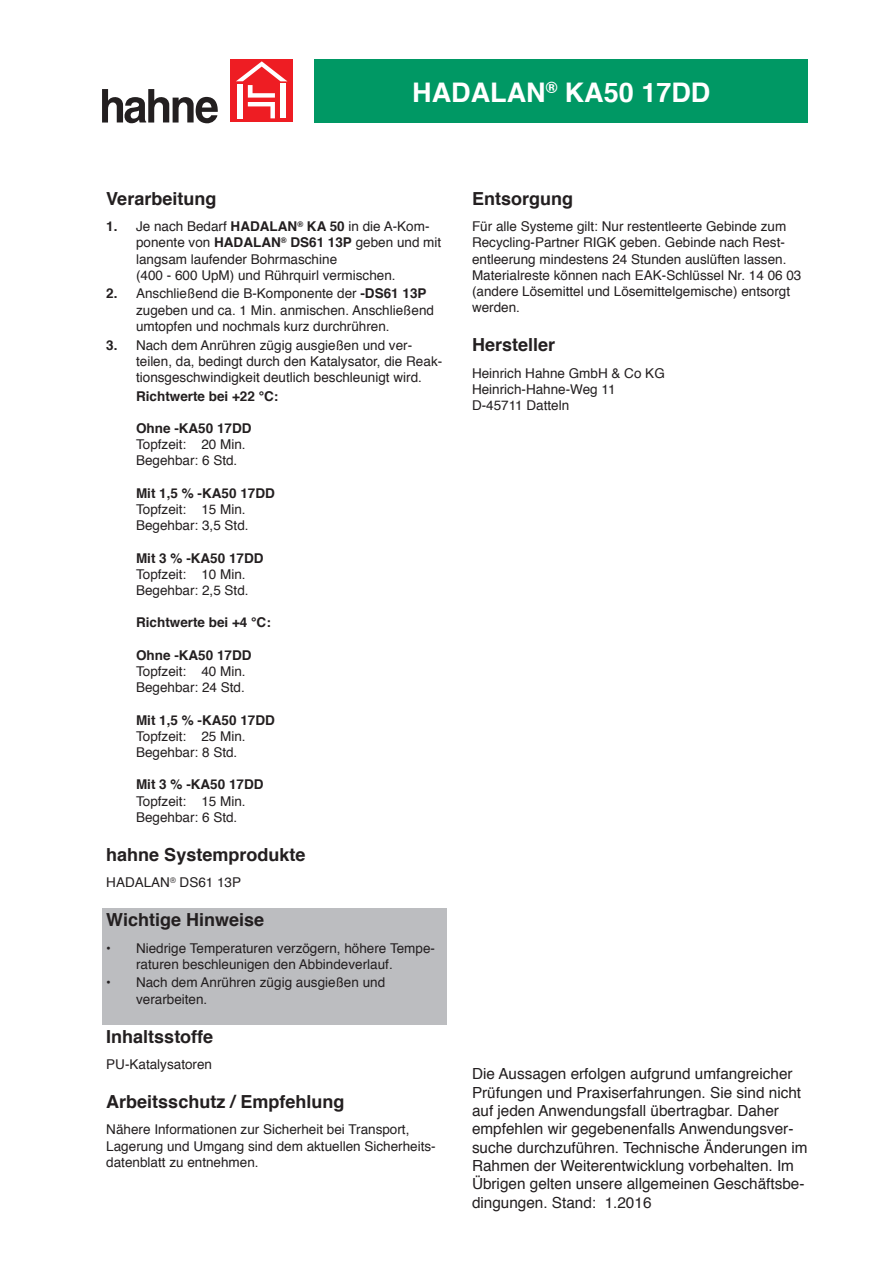
<style>
.page{position:relative;width:893px;height:1263px;background:#fff}
.page>*{position:absolute;margin:0;border:0;box-sizing:border-box;transform-origin:0 0}
.t1{font:700 27px "Helvetica";color:#fff}
.t2{font:700 18px "Helvetica";color:#231f20}
.t3{font:15.3px/18.3px "Helvetica";color:#231f20}
.t4{font:13.5px/16.2px "Helvetica";color:#231f20}
.t5{font:700 13.5px "Helvetica";color:#231f20}
.s1{font-weight:700}
</style>
<div class="page">
<div style="left:230px;top:60px;width:63px;height:62px;background:#ee1d23"></div>
<svg style="left:236px;top:61px;width:51px;height:57px"></svg>
<div style="left:238px;top:84px;width:5px;height:34px;background:#fff"></div>
<div style="left:280px;top:84px;width:5px;height:34px;background:#fff"></div>
<svg style="left:102px;top:89px;width:116px;height:34px"></svg>
<div style="left:315px;top:60px;width:493px;height:63px;background:#009864"></div>
<div style="left:102px;top:908px;width:344px;height:30px;background:#bcbdc0"></div>
<div style="left:102px;top:938px;width:30px;height:35px;background:#bcbdc0"></div>
<div style="left:132px;top:938px;width:314px;height:35px;background:#bcbdc0"></div>
<div style="left:102px;top:973px;width:30px;height:35px;background:#bcbdc0"></div>
<div style="left:132px;top:973px;width:314px;height:35px;background:#bcbdc0"></div>
<div style="left:102px;top:1008px;width:344px;height:17px;background:#bcbdc0"></div>
<p class="t1" style="left:412px;top:70px;width:300px">HADALAN<sup>®</sup> KA50 17DD</p>
<p class="t2" style="left:106px;top:184px;width:112px">Verarbeitung</p>
<p class="t5" style="left:106px;top:216px;width:13px">1.</p>
<p class="t4" style="left:136px;top:219px;width:307px">Je nach Bedarf <span class="s1">HADALAN</span><sup>®</sup> <span class="s1">KA 50</span> in die A-Kom&shy;ponente von <span class="s1">HADALAN</span><sup>®</sup> <span class="s1">DS61 13P</span> geben und mit langsam laufender Bohrmaschine</p>
<p class="t4" style="left:136px;top:267px;width:261px">(400 - 600 UpM) und Rührquirl vermischen.</p>
<p class="t5" style="left:106px;top:283px;width:13px">2.</p>
<p class="t4" style="left:136px;top:286px;width:299px">Anschließend die B-Komponente der <span class="s1">-DS61 13P </span>zugeben und ca. 1 Min. anmischen. Anschließend umtopfen und nochmals kurz durchrühren.</p>
<p class="t5" style="left:106px;top:334px;width:13px">3.</p>
<p class="t4" style="left:136px;top:337px;width:308px">Nach dem Anrühren zügig ausgießen und ver&shy;teilen, da, bedingt durch den Katalysator, die Reak&shy;tionsgeschwindigkeit deutlich beschleunigt wird.</p>
<p class="t5" style="left:136px;top:385px;width:144px">Richtwerte bei +22 °C:</p>
<p class="t5" style="left:136px;top:417px;width:117px">Ohne -KA50 17DD</p>
<p class="t4" style="left:136px;top:437px;width:111px">Topfzeit: 20 Min.</p>
<p class="t4" style="left:136px;top:453px;width:103px">Begehbar: 6 Std.</p>
<p class="t5" style="left:136px;top:482px;width:140px">Mit 1,5 % -KA50 17DD</p>
<p class="t4" style="left:136px;top:501px;width:111px">Topfzeit: 15 Min.</p>
<p class="t4" style="left:136px;top:518px;width:114px">Begehbar: 3,5 Std.</p>
<p class="t5" style="left:136px;top:547px;width:129px">Mit 3 % -KA50 17DD</p>
<p class="t4" style="left:136px;top:566px;width:111px">Topfzeit: 10 Min.</p>
<p class="t4" style="left:136px;top:582px;width:114px">Begehbar: 2,5 Std.</p>
<p class="t5" style="left:136px;top:612px;width:136px">Richtwerte bei +4 °C:</p>
<p class="t5" style="left:136px;top:644px;width:117px">Ohne -KA50 17DD</p>
<p class="t4" style="left:136px;top:663px;width:111px">Topfzeit: 40 Min.</p>
<p class="t4" style="left:136px;top:680px;width:110px">Begehbar: 24 Std.</p>
<p class="t5" style="left:136px;top:709px;width:140px">Mit 1,5 % -KA50 17DD</p>
<p class="t4" style="left:136px;top:728px;width:111px">Topfzeit: 25 Min.</p>
<p class="t4" style="left:136px;top:744px;width:103px">Begehbar: 8 Std.</p>
<p class="t5" style="left:136px;top:774px;width:129px">Mit 3 % -KA50 17DD</p>
<p class="t4" style="left:136px;top:793px;width:111px">Topfzeit: 15 Min.</p>
<p class="t4" style="left:136px;top:809px;width:103px">Begehbar: 6 Std.</p>
<p class="t2" style="left:106px;top:840px;width:201px">hahne Systemprodukte</p>
<p class="t4" style="left:106px;top:875px;width:136px">HADALAN<sup>®</sup> DS61 13P</p>
<p class="t2" style="left:106px;top:905px;width:159px">Wichtige Hinweise</p>
<p class="t5" style="left:106px;top:937px;width:6px">•</p>
<p class="t4" style="left:136px;top:940px;width:300px">Niedrige Temperaturen verzögern, höhere Tempe&shy;raturen beschleunigen den Abbindeverlauf.</p>
<p class="t5" style="left:106px;top:972px;width:6px">•</p>
<p class="t4" style="left:136px;top:975px;width:251px">Nach dem Anrühren zügig ausgießen und verarbeiten.</p>
<p class="t2" style="left:106px;top:1022px;width:109px">Inhaltsstoffe</p>
<p class="t4" style="left:106px;top:1057px;width:107px">PU-Katalysatoren</p>
<p class="t2" style="left:106px;top:1087px;width:240px">Arbeitsschutz / Empfehlung</p>
<p class="t4" style="left:106px;top:1122px;width:331px">Nähere Informationen zur Sicherheit bei Transport,<br>Lagerung und Umgang sind dem aktuellen Sicherheits&shy;datenblatt zu entnehmen.</p>
<p class="t2" style="left:472px;top:184px;width:102px">Entsorgung</p>
<p class="t4" style="left:472px;top:219px;width:331px">Für alle Systeme gilt: Nur restentleerte Gebinde zum Recycling-Partner RIGK geben. Gebinde nach Rest&shy;entleerung mindestens 24 Stunden auslüften lassen.<br>Materialreste können nach EAK-Schlüssel Nr. 14 06 03 (andere Lösemittel und Lösemittelgemische) entsorgt werden.</p>
<p class="t2" style="left:472px;top:330px;width:85px">Hersteller</p>
<p class="t4" style="left:472px;top:365px;width:194px">Heinrich Hahne GmbH &amp; Co KG</p>
<p class="t4" style="left:472px;top:381px;width:145px">Heinrich-Hahne-Weg 11</p>
<p class="t4" style="left:472px;top:398px;width:99px">D-45711 Datteln</p>
<p class="t3" style="left:472px;top:1065px;width:337px">Die Aussagen erfolgen aufgrund umfangreicher Prüfungen und Praxiserfahrungen. Sie sind nicht auf jeden Anwendungsfall übertragbar. Daher empfehlen wir gegebenenfalls Anwendungsver&shy;suche durchzuführen. Technische Änderungen im Rahmen der Weiterentwicklung vorbehalten. Im Übrigen gelten unsere allgemeinen Geschäftsbe&shy;dingungen. Stand: 1.2016</p>
</div>
